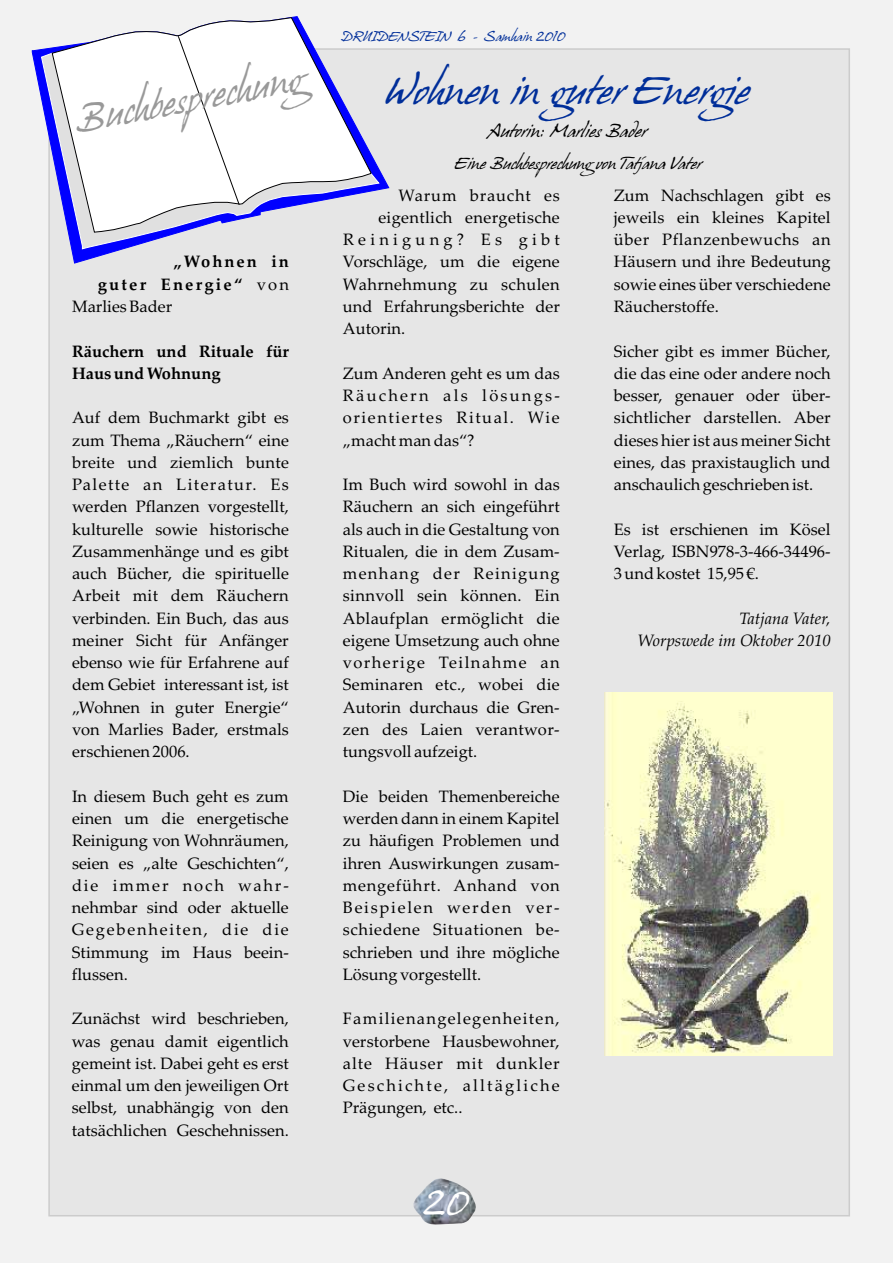
<style>
.page{position:relative;width:893px;height:1263px;background:#f2f2f2}
.page>*{position:absolute;margin:0;border:0;box-sizing:border-box;transform-origin:0 0}
.t1{font:italic 36px "Hans Hand";color:#002e99}
.t2{font:italic 34.05px "Hans Hand";color:#999}
.t3{font:italic 31.95px "Hans Hand";color:#fff}
.t4{font:16.5px "Palatino Linotype";color:#000}
.t5{font:16.5px "Palatino Linotype";letter-spacing:.02em;color:#000}
.t6{font:16.5px "Palatino Linotype";letter-spacing:.075em;color:#000}
.t7{font:16.5px "Palatino Linotype";letter-spacing:.025em;color:#000}
.t8{font:16.5px "Palatino Linotype";letter-spacing:.085em;color:#000}
.t9{font:16.5px "Palatino Linotype";letter-spacing:.105em;color:#000}
.t10{font:700 16.5px "Palatino Linotype";color:#000}
.t11{font:italic 16.5px "Palatino Linotype";color:#000}
.t12{font:16.5px "Palatino Linotype";letter-spacing:.04em;color:#000}
.t13{font:16.5px "Palatino Linotype";letter-spacing:.095em;color:#000}
.t14{font:16.5px "Palatino Linotype";letter-spacing:.13em;color:#000}
.t15{font:16.5px "Palatino Linotype";letter-spacing:.035em;color:#000}
.t16{font:16.5px "Palatino Linotype";letter-spacing:.045em;color:#000}
.t17{font:16.5px "Palatino Linotype";letter-spacing:.055em;color:#000}
.t18{font:italic 16.5px "Hans Hand";color:#000}
.t19{font:16.5px "Palatino Linotype";letter-spacing:.135em;color:#000}
.t20{font:16.5px "Palatino Linotype";letter-spacing:.115em;color:#000}
.t21{font:16.5px "Palatino Linotype";letter-spacing:.255em;color:#000}
.t22{font:700 16.5px "Palatino Linotype";letter-spacing:.135em;color:#000}
.t23{font:16.5px "Palatino Linotype";letter-spacing:.05em;color:#000}
.t24{font:700 16.5px "Palatino Linotype";letter-spacing:.125em;color:#000}
.t25{font:italic 15px "Hans Hand";color:#000}
.t26{font:italic 12px "Hans Hand";color:#002e99}
.s1{font-weight:400}
</style>
<div class="page">
<div style="left:48px;top:48px;width:802px;height:1169px;background:#e6e6e6"></div>
<img style="left:413px;top:1178px;width:63px;height:46px">
<svg style="left:32px;top:16px;width:357px;height:247px;fill:#e6e6e6"></svg>
<svg style="left:41px;top:53px;width:338px;height:196px;fill:#e6e6e6"></svg>
<svg style="left:52px;top:17px;width:319px;height:215px;fill:#fff"></svg>
<div style="left:178px;top:36px;width:62px;height:169px;background:#fff"></div>
<img style="left:604px;top:693px;width:228px;height:362px">
<h2 class="t2" style="left:72px;top:102px;width:197px;rotate:-11deg">Buc b spr hu</h2>
<h2 class="t2" style="left:129px;top:91px;width:174px;rotate:-11deg">he ec ng</h2>
<p class="t26" style="left:341px;top:29px;width:225px">DRUIDENSTEIN 6 - Samhain 2010</p>
<h1 class="t1" style="left:385px;top:70px;width:366px">Wohnen in guter Energie</h1>
<p class="t18" style="left:487px;top:122px;width:161px">Autorin: Marlies Bader</p>
<p class="t25" style="left:455px;top:155px;width:248px">Eine Buchbesprechungvon Tatjana Vater</p>
<p class="t23" style="left:399px;top:189px;width:163px">Warum braucht es</p>
<p class="t4" style="left:614px;top:189px;width:218px">Zum Nachschlagen gibt es</p>
<p class="t5" style="left:378px;top:211px;width:183px">eigentlich energetische</p>
<p class="t4" style="left:614px;top:211px;width:218px">jeweils ein kleines Kapitel</p>
<p class="t21" style="left:343px;top:233px;width:218px">Reinigung? Es gibt</p>
<p class="t15" style="left:614px;top:233px;width:218px">über Pflanzenbewuchs an</p>
<p class="t24" style="left:174px;top:255px;width:117px">„Wohnen in</p>
<p class="t4" style="left:343px;top:255px;width:218px">Vorschläge, um die eigene</p>
<p class="t4" style="left:614px;top:255px;width:218px">Häusern und ihre Bedeutung</p>
<p class="t22" style="left:98px;top:278px;width:193px">guter Energie“ <span class="s1">von</span></p>
<p class="t7" style="left:343px;top:278px;width:218px">Wahrnehmung zu schulen</p>
<p class="t4" style="left:614px;top:278px;width:218px">sowie eines über verschiedene</p>
<p class="t4" style="left:72px;top:300px;width:102px">Marlies Bader</p>
<p class="t4" style="left:343px;top:300px;width:218px">und Erfahrungsberichte der</p>
<p class="t4" style="left:614px;top:300px;width:106px">Räucherstoffe.</p>
<p class="t4" style="left:343px;top:322px;width:64px">Autorin.</p>
<p class="t10" style="left:72px;top:344px;width:218px">Räuchern und Rituale für</p>
<p class="t4" style="left:614px;top:344px;width:218px">Sicher gibt es immer Bücher,</p>
<p class="t10" style="left:72px;top:367px;width:150px">Haus und Wohnung</p>
<p class="t4" style="left:343px;top:367px;width:218px">Zum Anderen geht es um das</p>
<p class="t4" style="left:614px;top:367px;width:218px">die das eine oder andere noch</p>
<p class="t19" style="left:343px;top:389px;width:218px">Räuchern als lösungs-</p>
<p class="t4" style="left:614px;top:389px;width:218px">besser, genauer oder über-</p>
<p class="t4" style="left:72px;top:411px;width:218px">Auf dem Buchmarkt gibt es</p>
<p class="t13" style="left:343px;top:411px;width:218px">orientiertes Ritual. Wie</p>
<p class="t4" style="left:614px;top:411px;width:218px">sichtlicher darstellen. Aber</p>
<p class="t4" style="left:72px;top:433px;width:218px">zum Thema „Räuchern“ eine</p>
<p class="t4" style="left:343px;top:433px;width:133px">„macht man das“?</p>
<p class="t4" style="left:614px;top:433px;width:218px">dieses hier ist aus meiner Sicht</p>
<p class="t4" style="left:72px;top:456px;width:218px">breite und ziemlich bunte</p>
<p class="t4" style="left:614px;top:456px;width:218px">eines, das praxistauglich und</p>
<p class="t8" style="left:72px;top:478px;width:218px">Palette an Literatur. Es</p>
<p class="t4" style="left:343px;top:478px;width:218px">Im Buch wird sowohl in das</p>
<p class="t4" style="left:614px;top:478px;width:201px">anschaulich geschrieben ist.</p>
<p class="t4" style="left:72px;top:500px;width:218px">werden Pflanzen vorgestellt,</p>
<p class="t4" style="left:343px;top:500px;width:218px">Räuchern an sich eingeführt</p>
<p class="t4" style="left:72px;top:522px;width:218px">kulturelle sowie historische</p>
<p class="t4" style="left:343px;top:522px;width:218px">als auch in die Gestaltung von</p>
<p class="t4" style="left:614px;top:522px;width:218px">Es ist erschienen im Kösel</p>
<p class="t4" style="left:72px;top:545px;width:218px">Zusammenhänge und es gibt</p>
<p class="t4" style="left:343px;top:545px;width:218px">Ritualen, die in dem Zusam-</p>
<p class="t4" style="left:614px;top:545px;width:218px">Verlag, ISBN978-3-466-34496-</p>
<p class="t4" style="left:72px;top:567px;width:218px">auch Bücher, die spirituelle</p>
<p class="t6" style="left:343px;top:567px;width:218px">menhang der Reinigung</p>
<p class="t4" style="left:614px;top:567px;width:147px">3 und kostet 15,95 €.</p>
<p class="t5" style="left:72px;top:589px;width:218px">Arbeit mit dem Räuchern</p>
<p class="t7" style="left:343px;top:589px;width:218px">sinnvoll sein können. Ein</p>
<p class="t4" style="left:72px;top:612px;width:218px">verbinden. Ein Buch, das aus</p>
<p class="t5" style="left:343px;top:612px;width:218px">Ablaufplan ermöglicht die</p>
<p class="t11" style="left:739px;top:612px;width:93px">Tatjana Vater,</p>
<p class="t4" style="left:72px;top:634px;width:218px">meiner Sicht für Anfänger</p>
<p class="t4" style="left:343px;top:634px;width:218px">eigene Umsetzung auch ohne</p>
<p class="t11" style="left:638px;top:634px;width:194px">Worpswede im Oktober 2010</p>
<p class="t4" style="left:72px;top:656px;width:218px">ebenso wie für Erfahrene auf</p>
<p class="t8" style="left:343px;top:656px;width:218px">vorherige Teilnahme an</p>
<p class="t4" style="left:72px;top:678px;width:218px">dem Gebiet interessant ist, ist</p>
<p class="t4" style="left:343px;top:678px;width:218px">Seminaren etc., wobei die</p>
<p class="t4" style="left:72px;top:701px;width:218px">„Wohnen in guter Energie“</p>
<p class="t4" style="left:343px;top:701px;width:218px">Autorin durchaus die Gren-</p>
<p class="t4" style="left:72px;top:723px;width:218px">von Marlies Bader, erstmals</p>
<p class="t5" style="left:343px;top:723px;width:218px">zen des Laien verantwor-</p>
<p class="t4" style="left:72px;top:745px;width:119px">erschienen 2006.</p>
<p class="t4" style="left:343px;top:745px;width:136px">tungsvoll aufzeigt.</p>
<p class="t4" style="left:72px;top:790px;width:218px">In diesem Buch geht es zum</p>
<p class="t4" style="left:343px;top:790px;width:218px">Die beiden Themenbereiche</p>
<p class="t4" style="left:72px;top:812px;width:218px">einen um die energetische</p>
<p class="t4" style="left:343px;top:812px;width:218px">werden dann in einem Kapitel</p>
<p class="t4" style="left:72px;top:834px;width:218px">Reinigung von Wohnräumen,</p>
<p class="t4" style="left:343px;top:834px;width:218px">zu häufigen Problemen und</p>
<p class="t4" style="left:72px;top:856px;width:218px">seien es „alte Geschichten“,</p>
<p class="t4" style="left:343px;top:856px;width:218px">ihren Auswirkungen zusam-</p>
<p class="t20" style="left:72px;top:879px;width:218px">die immer noch wahr-</p>
<p class="t16" style="left:343px;top:879px;width:218px">mengeführt. Anhand von</p>
<p class="t4" style="left:72px;top:901px;width:218px">nehmbar sind oder aktuelle</p>
<p class="t9" style="left:343px;top:901px;width:218px">Beispielen werden ver-</p>
<p class="t9" style="left:72px;top:923px;width:218px">Gegebenheiten, die die</p>
<p class="t12" style="left:343px;top:923px;width:218px">schiedene Situationen be-</p>
<p class="t4" style="left:72px;top:945px;width:218px">Stimmung im Haus beein-</p>
<p class="t4" style="left:343px;top:945px;width:218px">schrieben und ihre mögliche</p>
<p class="t4" style="left:72px;top:968px;width:57px">flussen.</p>
<p class="t4" style="left:343px;top:968px;width:140px">Lösung vorgestellt.</p>
<p class="t4" style="left:72px;top:1012px;width:218px">Zunächst wird beschrieben,</p>
<p class="t6" style="left:343px;top:1012px;width:218px">Familienangelegenheiten,</p>
<p class="t4" style="left:72px;top:1034px;width:218px">was genau damit eigentlich</p>
<p class="t4" style="left:343px;top:1034px;width:218px">verstorbene Hausbewohner,</p>
<p class="t4" style="left:72px;top:1057px;width:218px">gemeint ist. Dabei geht es erst</p>
<p class="t17" style="left:343px;top:1057px;width:218px">alte Häuser mit dunkler</p>
<p class="t4" style="left:72px;top:1079px;width:218px">einmal um den jeweiligen Ort</p>
<p class="t14" style="left:343px;top:1079px;width:218px">Geschichte, alltägliche</p>
<p class="t4" style="left:72px;top:1101px;width:218px">selbst, unabhängig von den</p>
<p class="t4" style="left:343px;top:1101px;width:121px">Prägungen, etc..</p>
<p class="t4" style="left:72px;top:1124px;width:218px">tatsächlichen Geschehnissen.</p>
<h3 class="t3" style="left:423px;top:1186px;width:46px">20</h3>
</div>
